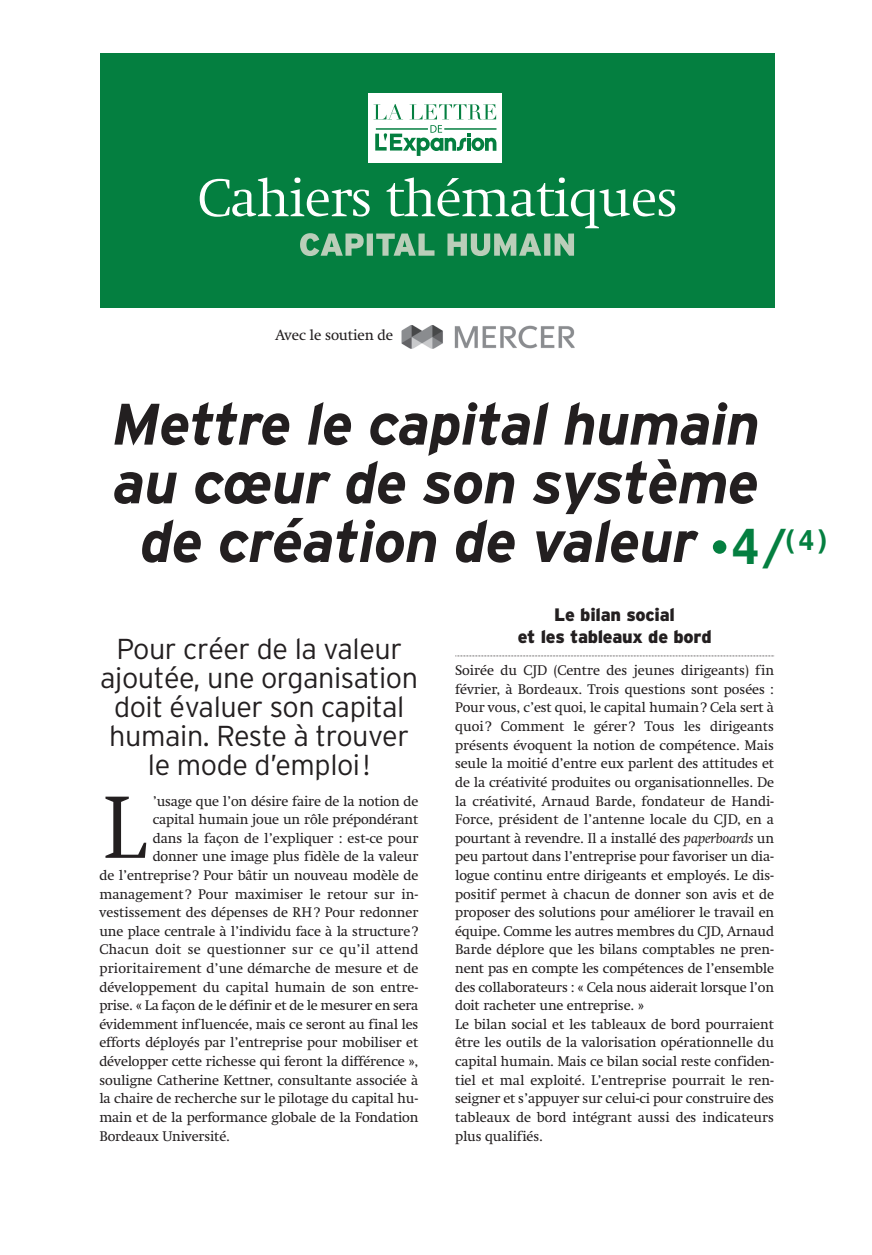
<style>
.page{position:relative;width:872px;height:1255px;background:#fff}
.page>*{position:absolute;margin:0;border:0;box-sizing:border-box;transform-origin:0 0}
.t1{font:300 90px "Swift LT Std";color:#231f20}
.t2{font:italic 700 58.35px/58.7px "Interstate";letter-spacing:-.015em;color:#231f20;text-align:center}
.t3{font:300 54.15px "Swift LT Std";letter-spacing:-.015em;color:#fff}
.t4{font:300 28.8px/29px "Interstate";letter-spacing:-.015em;color:#231f20;text-align:center}
.t5{font:700 27.3px "Menlo";color:#047f40}
.t6{font:900 18px/21.6px "Interstate";letter-spacing:-.015em;color:#231f20;text-align:center}
.t7{font:15px "Swift LT Std";letter-spacing:-.015em;color:#231f20}
.t8{font:14.25px/18.6px "Swift LT Std";letter-spacing:-.015em;color:#231f20}
.t9{font:14.25px "Swift LT Std";letter-spacing:.01em;color:#231f20}
.s1{font-size:48.3px}
.s2{font-style:italic}
</style>
<div class="page">
<div style="left:100px;top:53px;width:674px;height:254px;background:#047f40"></div>
<svg style="left:455px;top:655px;width:319px;height:1px"></svg>
<div style="left:370px;top:93px;width:131px;height:69px;background:#fff"></div>
<svg style="left:373px;top:104px;width:123px;height:52px"></svg>
<hr style="left:444px;top:129px;width:52px;height:1px;background:#047f40">
<hr style="left:376px;top:129px;width:52px;height:1px;background:#047f40">
<svg style="left:300px;top:233px;width:274px;height:23px"></svg>
<img style="left:401px;top:325px;width:173px;height:24px">
<p class="t3" style="left:197px;top:166px;width:482px">Cahiers thématiques</p>
<p class="t7" style="left:275px;top:329px;width:120px">Avec le soutien de</p>
<p class="t2" style="left:112px;top:399px;width:649px">Mettre le capital humain au cœur de son système de création de valeur <sup>.</sup></p>
<p class="t5" style="left:731px;top:530px;width:102px"><span class="s1">4/</span>(4)</p>
<p class="t4" style="left:100px;top:636px;width:319px">Pour créer de la valeur ajoutée, une organisation doit évaluer son capital humain. Reste à trouver le mode d’emploi!</p>
<p class="t8" style="left:153px;top:792px;width:267px">’usage que l’on désire faire de la notion de</p>
<p class="t8" style="left:153px;top:811px;width:267px">capital humain joue un rôle prépondérant</p>
<p class="t8" style="left:153px;top:829px;width:267px">dans la façon de l’expliquer : est-ce pour</p>
<p class="t8" style="left:153px;top:848px;width:267px">donner une image plus fidèle de la valeur</p>
<p class="t8" style="left:99px;top:867px;width:320px">de l’entreprise? Pour bâtir un nouveau modèle de</p>
<p class="t8" style="left:99px;top:885px;width:320px">management? Pour maximiser le retour sur in-</p>
<p class="t8" style="left:99px;top:904px;width:320px">vestissement des dépenses de RH? Pour redonner</p>
<p class="t8" style="left:99px;top:922px;width:320px">une place centrale à l’individu face à la structure?</p>
<p class="t9" style="left:99px;top:944px;width:320px">Chacun doit se questionner sur ce qu’il attend</p>
<p class="t8" style="left:99px;top:960px;width:320px">prioritairement d’une démarche de mesure et de</p>
<p class="t8" style="left:99px;top:978px;width:320px">développement du capital humain de son entre-</p>
<p class="t8" style="left:99px;top:997px;width:320px">prise. « La façon de le définir et de le mesurer en sera</p>
<p class="t8" style="left:99px;top:1015px;width:320px">évidemment influencée, mais ce seront au final les</p>
<p class="t8" style="left:99px;top:1034px;width:320px">efforts déployés par l’entreprise pour mobiliser et</p>
<p class="t8" style="left:99px;top:1053px;width:320px">développer cette richesse qui feront la différence »,</p>
<p class="t8" style="left:99px;top:1071px;width:320px">souligne Catherine Kettner, consultante associée à</p>
<p class="t8" style="left:99px;top:1090px;width:320px">la chaire de recherche sur le pilotage du capital hu-</p>
<p class="t8" style="left:99px;top:1108px;width:320px">main et de la performance globale de la Fondation</p>
<p class="t8" style="left:99px;top:1127px;width:132px">Bordeaux Université.</p>
<p class="t1" style="left:103px;top:774px;width:46px">L</p>
<p class="t6" style="left:517px;top:605px;width:195px">Le bilan social<br>et les tableaux de bord</p>
<p class="t8" style="left:455px;top:662px;width:320px">Soirée du CJD (Centre des jeunes dirigeants) fin février, à Bordeaux. Trois questions sont posées :<br>Pour vous, c’est quoi, le capital humain? Cela sert à quoi? Comment le gérer? Tous les dirigeants présents évoquent la notion de compétence. Mais seule la moitié d’entre eux parlent des attitudes et de la créativité produites ou organisationnelles. De la créativité, Arnaud Barde, fondateur de Handi-Force, président de l’antenne locale du CJD, en a pourtant à revendre. Il a installé des <span class="s2">paperboards</span> un peu partout dans l’entreprise pour favoriser un dia&shy;logue continu entre dirigeants et employés. Le dis&shy;positif permet à chacun de donner son avis et de proposer des solutions pour améliorer le travail en équipe. Comme les autres membres du CJD, Arnaud Barde déplore que les bilans comptables ne pren&shy;nent pas en compte les compétences de l’ensemble des collaborateurs : « Cela nous aiderait lorsque l’on doit racheter une entreprise. »<br>Le bilan social et les tableaux de bord pourraient être les outils de la valorisation opérationnelle du capital humain. Mais ce bilan social reste confiden&shy;tiel et mal exploité. L’entreprise pourrait le ren&shy;seigner et s’appuyer sur celui-ci pour construire des tableaux de bord intégrant aussi des indicateurs plus qualifiés.</p>
</div>
